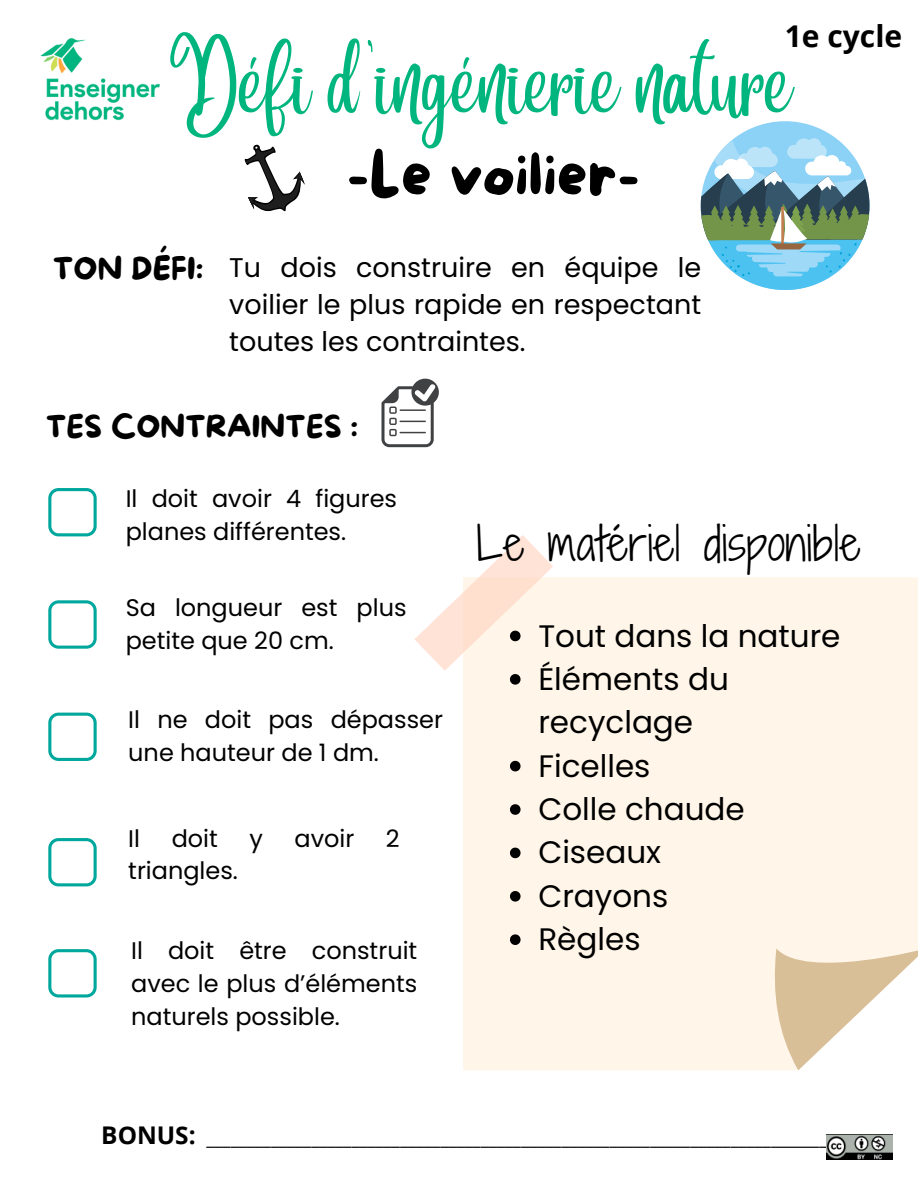
<style>
.page{position:relative;width:918px;height:1188px;background:#fff}
.page>*{position:absolute;margin:0;border:0;box-sizing:border-box;transform-origin:0 0}
.t1{font:70.5px "Angelina";color:#00b57e}
.t2{font:60.6px "More Sugar";color:#000}
.t3{font:45.15px "Shadows Into Light Two";letter-spacing:.01em;color:#000}
.t4{font:31.05px/43.3px "Poppins";color:#000}
.t5{font:31.05px "More Sugar";color:#000}
.t6{font:700 30px "Open Sans";color:#000}
.t7{font:27px/37.2px "Poppins";color:#000;text-align:justify}
.t8{font:24px/32.8px "Poppins";color:#000}
.t9{font:18px "Open Sans";color:#000}
.s1{font-weight:700;font-size:24.45px}
</style>
<div class="page">
<div style="left:463px;top:577px;width:455px;height:493px;background:#fff6e9"></div>
<svg style="left:772px;top:949px;width:146px;height:121px"></svg>
<svg style="left:382px;top:379px;width:57px;height:68px"></svg>
<svg style="left:48px;top:488px;width:49px;height:48px"></svg>
<svg style="left:48px;top:600px;width:49px;height:49px"></svg>
<svg style="left:48px;top:713px;width:49px;height:48px"></svg>
<svg style="left:48px;top:949px;width:49px;height:49px"></svg>
<svg style="left:701px;top:121px;width:168px;height:169px"></svg>
<svg style="left:244px;top:144px;width:61px;height:68px"></svg>
<img style="left:40px;top:38px;width:120px;height:83px">
<svg style="left:48px;top:838px;width:49px;height:48px"></svg>
<svg style="left:414px;top:535px;width:139px;height:150px"></svg>
<svg style="left:510px;top:761px;width:11px;height:10px"></svg>
<svg style="left:510px;top:804px;width:11px;height:11px"></svg>
<svg style="left:510px;top:848px;width:11px;height:10px"></svg>
<svg style="left:510px;top:891px;width:11px;height:11px"></svg>
<svg style="left:510px;top:934px;width:11px;height:11px"></svg>
<img style="left:826px;top:1135px;width:67px;height:24px">
<p class="t6" style="left:785px;top:15px;width:119px">1e cycle</p>
<h1 class="t1" style="left:168px;top:70px;width:627px">Défi d'ingénierie nature</h1>
<h2 class="t2" style="left:347px;top:127px;width:294px">-Le voilier-</h2>
<p class="t5" style="left:53px;top:244px;width:152px">TON DÉFI:</p>
<p class="t7" style="left:229px;top:249px;width:473px">Tu dois construire en équipe le voilier le plus rapide en respectant toutes les contraintes.</p>
<p class="t5" style="left:46px;top:402px;width:314px">TES CONTRAINTES :</p>
<p class="t8" style="left:126px;top:482px;width:273px">Il doit avoir 4 figures planes différentes.</p>
<p class="t8" style="left:126px;top:591px;width:282px">Sa longueur est plus petite que 20 cm.</p>
<p class="t8" style="left:128px;top:704px;width:316px">Il ne doit pas dépasser une hauteur de 1 dm.</p>
<p class="t8" style="left:128px;top:822px;width:13px">Il</p>
<p class="t8" style="left:172px;top:822px;width:48px">doit</p>
<p class="t8" style="left:249px;top:822px;width:15px">y</p>
<p class="t8" style="left:295px;top:822px;width:61px">avoir</p>
<p class="t8" style="left:386px;top:822px;width:15px">2</p>
<p class="t8" style="left:128px;top:855px;width:111px">triangles.</p>
<p class="t8" style="left:131px;top:934px;width:288px;text-align:justify">Il doit être construit avec le plus d’éléments naturels possible.</p>
<h3 class="t3" style="left:476px;top:511px;width:386px">Le matériel disponible</h3>
<p class="t4" style="left:538px;top:614px;width:304px">Tout dans la nature<br>Éléments du recyclage<br>Ficelles<br>Colle chaude<br>Ciseaux<br>Crayons<br>Règles</p>
<p class="t9" style="left:101px;top:1126px;width:752px"><span class="s1">BONUS:</span> ________________________________________________________________________________</p>
</div>
